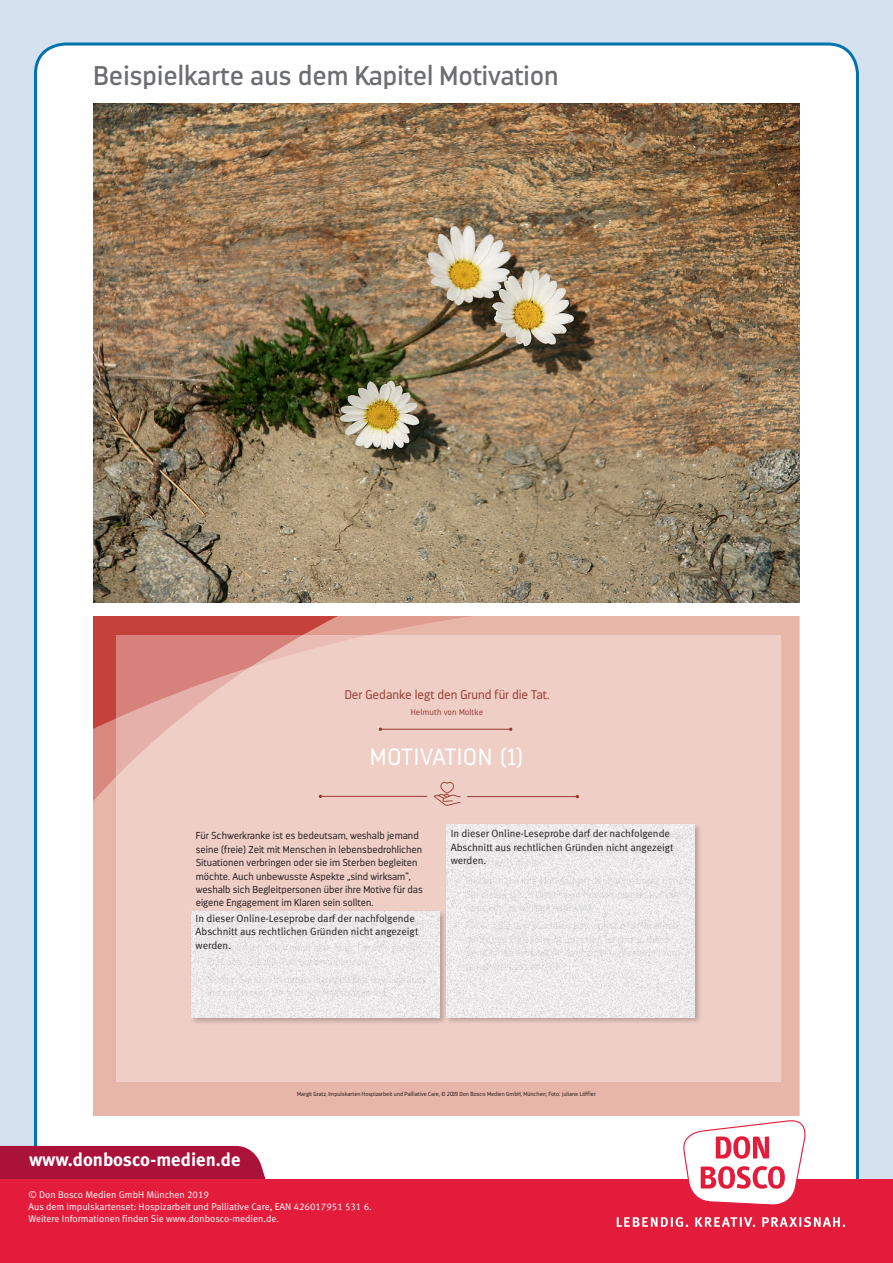
<style>
.page{position:relative;width:893px;height:1263px;background:#d4e1ef}
.page>*{position:absolute;margin:0;border:0;box-sizing:border-box;transform-origin:0 0}
.t1{font:27px "Darwin";color:#6c6d70}
.t2{font:300 23.4px "Darwin";letter-spacing:.05em;color:#fff}
.t3{font:700 18.75px "Meta Plus";color:#fff}
.t4{font:300 12.6px "Darwin";color:#973c32}
.t5{font:10.5px/13.5px "Meta Normal LF";color:#231f20}
.t6{font:300 10.05px/13.4px "Darwin";color:#231f20}
.t7{font:9.75px/11.7px "Meta Normal LF";color:#fff}
.t8{font:300 8.4px "Darwin";letter-spacing:.02em;color:#973c32}
.t9{font:300 5.85px "Darwin";color:#231f20}
</style>
<div class="page">
<div style="left:36px;top:44px;width:821px;height:1179px;background:#fff;border-radius:30px"></div>
<div style="left:0;top:1146px;width:266px;height:33px;background:#ab123a"></div>
<div style="left:0;top:1179px;width:893px;height:84px;background:#e41c3b"></div>
<svg style="left:617px;top:1217px;width:228px;height:10px"></svg>
<img style="left:94px;top:103px;width:705px;height:499px">
<svg style="left:94px;top:616px;width:705px;height:499px;background:#e3a79a"></svg>
<div style="left:116px;top:635px;width:665px;height:446px;background:#efcec6"></div>
<hr style="left:380px;top:729px;width:131px;height:1px;background:#973c32">
<hr style="left:320px;top:796px;width:107px;height:1px;background:#973c32">
<hr style="left:467px;top:796px;width:110px;height:1px;background:#973c32">
<svg style="left:434px;top:782px;width:27px;height:24px"></svg>
<svg style="left:681px;top:1115px;width:125px;height:90px"></svg>
<div style="left:190px;top:910px;width:257px;height:115px;background:#231f20;opacity:.3"></div>
<img style="left:191px;top:912px;width:249px;height:105px">
<div style="left:445px;top:823px;width:258px;height:202px;background:#231f20;opacity:.3"></div>
<img style="left:446px;top:824px;width:249px;height:193px">
<h1 class="t1" style="left:94px;top:59px;width:467px">Beispielkarte aus dem Kapitel Motivation</h1>
<p class="t4" style="left:345px;top:687px;width:206px">Der Gedanke legt den Grund für die tat.</p>
<p class="t8" style="left:411px;top:707px;width:74px">Helmuth von Moltke</p>
<h2 class="t2" style="left:370px;top:743px;width:154px">Motivation (1)</h2>
<p class="t6" style="left:196px;top:829px;width:229px">Für Schwerkranke ist es bedeutsam, weshalb jemand seine (freie) Zeit mit Menschen in lebensbedrohlichen Situationen verbringen oder sie im Sterben begleiten möchte. auch unbewusste aspekte „sind wirksam“, weshalb sich Begleitpersonen über ihre Motive für das eigene Engagement im Klaren sein sollten.</p>
<p class="t6" style="left:208px;top:914px;width:226px;text-indent:-12px">• Betrachten Sie zunächst das Foto und lesen Sie dann das Zitat: Entdecken Sie darin aspekte, die ihrem</p>
<p class="t5" style="left:196px;top:911px;width:224px">In dieser Online-Leseprobe darf der nachfolgende<br>Abschnitt aus rechtlichen Gründen nicht angezeigt werden.</p>
<p class="t5" style="left:451px;top:826px;width:224px">In dieser Online-Leseprobe darf der nachfolgende<br>Abschnitt aus rechtlichen Gründen nicht angezeigt werden.</p>
<p class="t6" style="left:454px;top:829px;width:234px;text-align:center">• Füllen Sie das arbeitsblatt aus und markieren Sie die drei wichtigsten Motive. ist ihr persönlicher Beweg-</p>
<p class="t9" style="left:297px;top:1090px;width:300px">Margit Gratz, impulskarten Hospizarbeit und Palliative Care, © 2019 Don Bosco Medien GmbH, München; Foto: Juliane Löffler</p>
<h3 class="t3" style="left:29px;top:1148px;width:213px">www.donbosco-medien.de</h3>
<p class="t7" style="left:28px;top:1189px;width:345px">© Don Bosco Medien GmbH München 2019<br>Aus dem Impulskartenset: Hospizarbeit und Palliative Care, EAN 426017951 531 6.<br>Weitere Informationen finden Sie www.donbosco-medien.de.</p>
</div>
